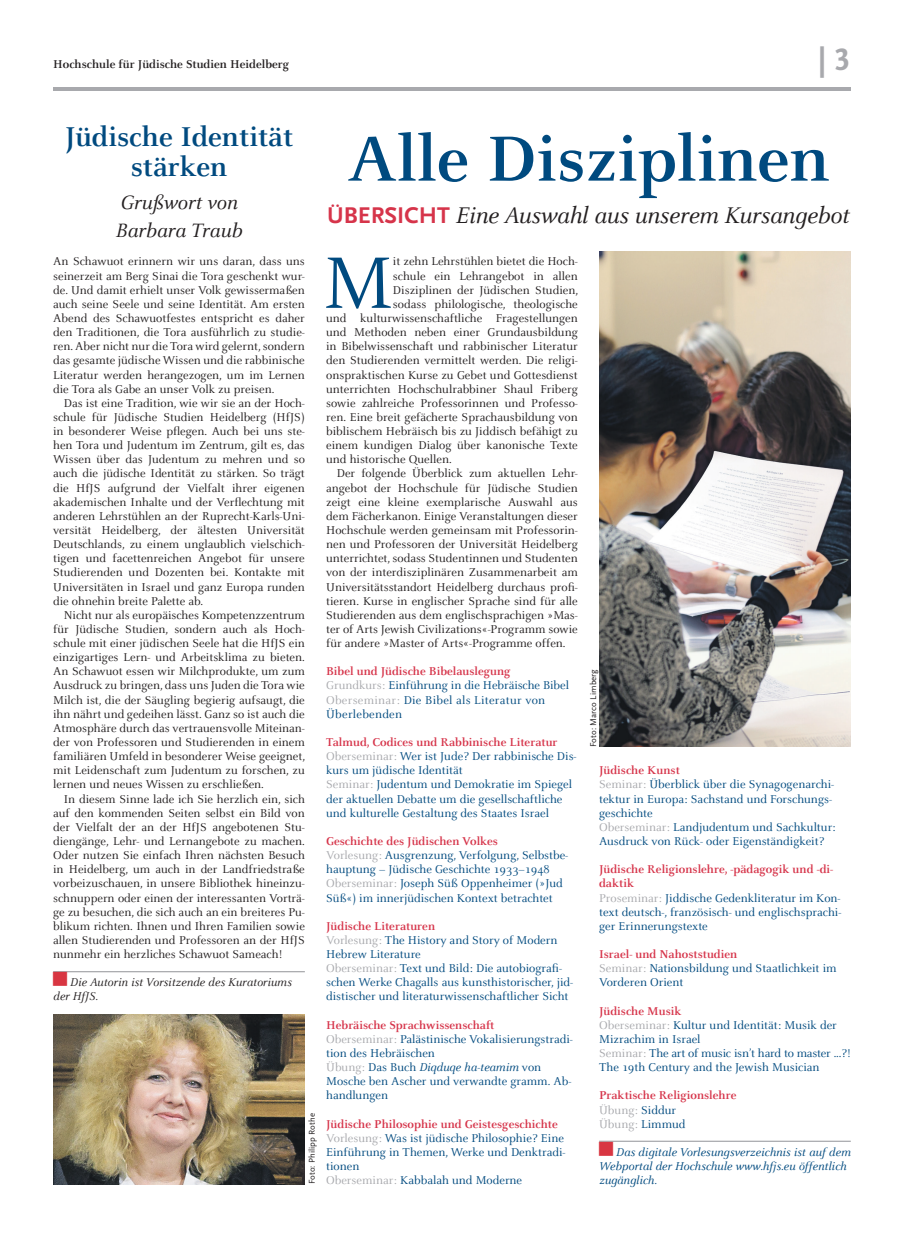
<style>
.page{position:relative;width:904px;height:1241px;background:#fff}
.page>*{position:absolute;margin:0;border:0;box-sizing:border-box;transform-origin:0 0}
.t1{font:80.38px "Celeste";color:#004a7f}
.t2{font:700 70px "Celeste";color:#004a7f}
.t3{font:700 32.5px "Scala Sans Caps";color:#a8a9ad}
.t4{font:700 30px/30px "Celeste";color:#004a7f;text-align:center}
.t5{font:italic 25px "Celeste";letter-spacing:-.01em;color:#231f20}
.t6{font:italic 21.25px/28.2px "Celeste";color:#231f20}
.t7{font:12.5px/14.1px "Celeste";color:#231f20;text-align:justify}
.t8{font:12.5px/14.1px "Celeste";color:#004a7f}
.t9{font:12.5px/14.1px "Celeste";letter-spacing:.02em;color:#004a7f}
.t10{font:italic 12.5px/14.1px "Celeste";color:#004a7f}
.t11{font:700 12.5px/14.1px "Celeste";color:#d6344a}
.t12{font:italic 12.5px/14.1px "Celeste";color:#231f20}
.t13{font:700 12.5px "Celeste";color:#231f20}
.t14{font:8.75px "Scala Sans";letter-spacing:.01em;color:#231f20}
.s1{font-family:"Scala Sans";font-weight:700;font-style:normal;font-size:23.75px;color:#d6344a}
.s2{font-weight:700;color:#d6344a}
.s3{color:#a8a9ad}
.s4{font-style:italic}
.s5{font-weight:400;color:#a8a9ad}
.s6{font-weight:400;color:#004a7f}
</style>
<div class="page">
<hr style="left:53px;top:87px;width:797px;height:3px;background:#a8a9ad">
<hr style="left:599px;top:1140px;width:251px;height:1px;background:#a8a9ad">
<hr style="left:53px;top:970px;width:252px;height:2px;background:#a8a9ad">
<img style="left:599px;top:251px;width:251px;height:495px">
<img style="left:53px;top:1014px;width:252px;height:169px">
<svg style="left:599px;top:1141px;width:14px;height:1px"></svg>
<svg style="left:53px;top:971px;width:14px;height:2px"></svg>
<p class="t13" style="left:53px;top:58px;width:237px">Hochschule für Jüdische Studien Heidelberg</p>
<h3 class="t3" style="left:818px;top:41px;width:34px">| 3</h3>
<h3 class="t4" style="left:65px;top:122px;width:230px">Jüdische Identität stärken</h3>
<h3 class="t6" style="left:116px;top:188px;width:128px">Grußwort von<br>Barbara Traub</h3>
<p class="t7" style="left:53px;top:255px;width:253px">An Schawuot erinnern wir uns daran, dass uns seinerzeit am Berg Sinai die Tora geschenkt wur&shy;de. Und damit erhielt unser Volk gewissermaßen auch seine Seele und seine Identität. Am ersten Abend des Schawuotfestes entspricht es daher den Traditionen, die Tora ausführlich zu studie&shy;ren. Aber nicht nur die Tora wird gelernt, sondern das gesamte jüdische Wissen und die rabbinische Literatur werden herangezogen, um im Lernen die Tora als Gabe an unser Volk zu preisen.</p>
<p class="t7" style="left:53px;top:396px;width:253px;text-indent:11px">Das ist eine Tradition, wie wir sie an der Hoch&shy;schule für Jüdische Studien Heidelberg (HfJS) in besonderer Weise pflegen. Auch bei uns ste&shy;hen Tora und Judentum im Zentrum, gilt es, das Wissen über das Judentum zu mehren und so auch die jüdische Identität zu stärken. So trägt die HfJS aufgrund der Vielfalt ihrer eigenen akademischen Inhalte und der Verflechtung mit anderen Lehrstühlen an der Ruprecht-Karls-Uni&shy;versität Heidelberg, der ältesten Universität Deutschlands, zu einem unglaublich vielschich&shy;tigen und facettenreichen Angebot für unsere Studierenden und Dozenten bei. Kontakte mit Universitäten in Israel und ganz Europa runden die ohnehin breite Palette ab.</p>
<p class="t7" style="left:53px;top:608px;width:253px;text-indent:11px">Nicht nur als europäisches Kompetenzzentrum für Jüdische Studien, sondern auch als Hoch&shy;schule mit einer jüdischen Seele hat die HfJS ein einzigartiges Lern- und Arbeitsklima zu bieten.<br>An Schawuot essen wir Milchprodukte, um zum Ausdruck zu bringen, dass uns Juden die Tora wie Milch ist, die der Säugling begierig aufsaugt, die ihn nährt und gedeihen lässt. Ganz so ist auch die Atmosphäre durch das vertrauensvolle Miteinan&shy;der von Professoren und Studierenden in einem familiären Umfeld in besonderer Weise geeignet, mit Leidenschaft zum Judentum zu forschen, zu lernen und neues Wissen zu erschließen.</p>
<p class="t7" style="left:53px;top:791px;width:253px;text-indent:11px">In diesem Sinne lade ich Sie herzlich ein, sich auf den kommenden Seiten selbst ein Bild von der Vielfalt der an der HfJS angebotenen Stu&shy;diengänge, Lehr- und Lernangebote zu machen.<br>Oder nutzen Sie einfach Ihren nächsten Besuch in Heidelberg, um auch in der Landfriedstraße vorbeizuschauen, in unsere Bibliothek hineinzu&shy;schnuppern oder einen der interessanten Vorträ&shy;ge zu besuchen, die sich auch an ein breiteres Pu&shy;blikum richten. Ihnen und Ihren Familien sowie allen Studierenden und Professoren an der HfJS nunmehr ein herzliches Schawuot Sameach!</p>
<p class="t12" style="left:53px;top:975px;width:240px;text-indent:17px">Die Autorin ist Vorsitzende des Kuratoriums der HfJS.</p>
<p class="t14" style="left:307px;top:1183px;width:73px;rotate:-90deg">Foto: Philipp Rothe</p>
<h2 class="t2" style="left:347px;top:120px;width:484px">Alle Disziplinen</h2>
<h3 class="t5" style="left:327px;top:202px;width:524px"><span class="s1">ÜBERSICHT</span> Eine Auswahl aus unserem Kursangebot</h3>
<h1 class="t1" style="left:323px;top:240px;width:72px">M</h1>
<p class="t7" style="left:393px;top:255px;width:186px">it zehn Lehrstühlen bietet die Hoch-</p>
<p class="t7" style="left:393px;top:269px;width:186px">schule ein Lehrangebot in allen</p>
<p class="t7" style="left:393px;top:283px;width:187px">Disziplinen der Jüdischen Studien,</p>
<p class="t7" style="left:393px;top:297px;width:186px">sodass philologische, theologische</p>
<p class="t7" style="left:326px;top:311px;width:253px">und kulturwissenschaftliche Fragestellungen</p>
<p class="t7" style="left:326px;top:325px;width:253px">und Methoden neben einer Grundausbildung</p>
<p class="t7" style="left:326px;top:339px;width:253px">in Bibelwissenschaft und rabbinischer Literatur</p>
<p class="t7" style="left:326px;top:354px;width:253px">den Studierenden vermittelt werden. Die religi-</p>
<p class="t7" style="left:326px;top:368px;width:253px">onspraktischen Kurse zu Gebet und Gottesdienst</p>
<p class="t7" style="left:326px;top:382px;width:253px">unterrichten Hochschulrabbiner Shaul Friberg</p>
<p class="t7" style="left:326px;top:396px;width:253px">sowie zahlreiche Professorinnen und Professo-</p>
<p class="t7" style="left:326px;top:410px;width:253px">ren. Eine breit gefächerte Sprachausbildung von</p>
<p class="t7" style="left:326px;top:424px;width:253px">biblischem Hebräisch bis zu Jiddisch befähigt zu</p>
<p class="t7" style="left:326px;top:438px;width:253px">einem kundigen Dialog über kanonische Texte</p>
<p class="t7" style="left:326px;top:452px;width:127px">und historische Quellen.</p>
<p class="t7" style="left:337px;top:467px;width:242px">Der folgende Überblick zum aktuellen Lehr-</p>
<p class="t7" style="left:326px;top:481px;width:253px">angebot der Hochschule für Jüdische Studien</p>
<p class="t7" style="left:326px;top:495px;width:253px">zeigt eine kleine exemplarische Auswahl aus</p>
<p class="t7" style="left:326px;top:509px;width:253px">dem Fächerkanon. Einige Veranstaltungen dieser</p>
<p class="t7" style="left:326px;top:523px;width:253px">Hochschule werden gemeinsam mit Professorin-</p>
<p class="t7" style="left:326px;top:537px;width:253px">nen und Professoren der Universität Heidelberg</p>
<p class="t7" style="left:326px;top:551px;width:253px">unterrichtet, sodass Studentinnen und Studenten</p>
<p class="t7" style="left:326px;top:565px;width:253px">von der interdisziplinären Zusammenarbeit am</p>
<p class="t7" style="left:326px;top:580px;width:253px">Universitätsstandort Heidelberg durchaus profi-</p>
<p class="t7" style="left:326px;top:594px;width:253px">tieren. Kurse in englischer Sprache sind für alle</p>
<p class="t7" style="left:326px;top:608px;width:253px">Studierenden aus dem englischsprachigen »Mas-</p>
<p class="t7" style="left:326px;top:622px;width:253px">ter of Arts Jewish Civilizations«-Programm sowie</p>
<p class="t7" style="left:326px;top:636px;width:241px">für andere »Master of Arts«-Programme offen.</p>
<p class="t9" style="left:326px;top:664px;width:244px"><span class="s2">Bibel und Jüdische Bibelauslegung </span><span class="s3">Grundkurs:</span> Einführung in die Hebräische Bibel <span class="s3">Oberseminar:</span> Die Bibel als Literatur von Überlebenden</p>
<p class="t8" style="left:326px;top:735px;width:252px"><span class="s2">Talmud, Codices und Rabbinische Literatur </span><span class="s3">Oberseminar:</span> Wer ist Jude? Der rabbinische Dis&shy;kurs um jüdische Identität<br><span class="s3">Seminar:</span> Judentum und Demokratie im Spiegel der aktuellen Debatte um die gesellschaftliche und kulturelle Gestaltung des Staates Israel</p>
<p class="t8" style="left:326px;top:834px;width:243px"><span class="s2">Geschichte des Jüdischen Volkes<br></span><span class="s3">Vorlesung:</span> Ausgrenzung, Verfolgung, Selbstbe&shy;hauptung – Jüdische Geschichte 1933–1948<br><span class="s3">Oberseminar:</span> Joseph Süß Oppenheimer (»Jud Süß«) im innerjüdischen Kontext betrachtet</p>
<p class="t8" style="left:326px;top:919px;width:248px"><span class="s2">Jüdische Literaturen<br></span><span class="s3">Vorlesung:</span> The History and Story of Modern Hebrew Literature<br><span class="s3">Oberseminar:</span> Text und Bild: Die autobiografi&shy;schen Werke Chagalls aus kunsthistorischer, jid&shy;distischer und literaturwissenschaftlicher Sicht</p>
<p class="t8" style="left:326px;top:1017px;width:248px"><span class="s2">Hebräische Sprachwissenschaft<br></span><span class="s3">Oberseminar:</span> Palästinische Vokalisierungstradi&shy;tion des Hebräischen<br><span class="s3">Übung:</span> Das Buch <span class="s4">Diqduqe ha-teamim</span> von Mosche ben Ascher und verwandte gramm. Ab&shy;handlungen</p>
<p class="t8" style="left:326px;top:1116px;width:241px"><span class="s2">Jüdische Philosophie und Geistesgeschichte </span><span class="s3">Vorlesung:</span> Was ist jüdische Philosophie? Eine Einführung in Themen, Werke und Denktradi&shy;tionen<br><span class="s3">Oberseminar:</span> Kabbalah und Moderne</p>
<p class="t14" style="left:588px;top:746px;width:79px;rotate:-90deg">Foto: Marco Limberg</p>
<p class="t8" style="left:599px;top:763px;width:238px"><span class="s2">Jüdische Kunst<br></span><span class="s3">Seminar:</span> Überblick über die Synagogenarchi&shy;tektur in Europa: Sachstand und Forschungs&shy;geschichte<br><span class="s3">Oberseminar:</span> Landjudentum und Sachkultur:<br>Ausdruck von Rück- oder Eigenständigkeit?</p>
<p class="t8" style="left:599px;top:862px;width:244px"><span class="s2">Jüdische Religionslehre, -pädagogik und -di&shy;daktik<br></span><span class="s3">Proseminar:</span> Jiddische Gedenkliteratur im Kon&shy;text deutsch-, französisch- und englischsprachi&shy;ger Erinnerungstexte</p>
<p class="t8" style="left:599px;top:947px;width:239px"><span class="s2">Israel- und Nahoststudien<br></span><span class="s3">Seminar:</span> Nationsbildung und Staatlichkeit im<br>Vorderen Orient</p>
<p class="t8" style="left:599px;top:1003px;width:253px"><span class="s2">Jüdische Musik<br></span><span class="s3">Oberseminar:</span> Kultur und Identität: Musik der Mizrachim in Israel<br><span class="s3">Seminar:</span> The art of music isn’t hard to master ...?!<br>The 19th Century and the Jewish Musician</p>
<p class="t11" style="left:599px;top:1088px;width:139px">Praktische Religionslehre<br><span class="s5">Übung:</span> <span class="s6">Siddur<br></span><span class="s5">Übung:</span> <span class="s6">Limmud</span></p>
<p class="t10" style="left:599px;top:1144px;width:253px;text-indent:17px">Das digitale Vorlesungsverzeichnis ist auf dem<br>Webportal der Hochschule www.hfjs.eu öffentlich zugänglich.</p>
</div>
